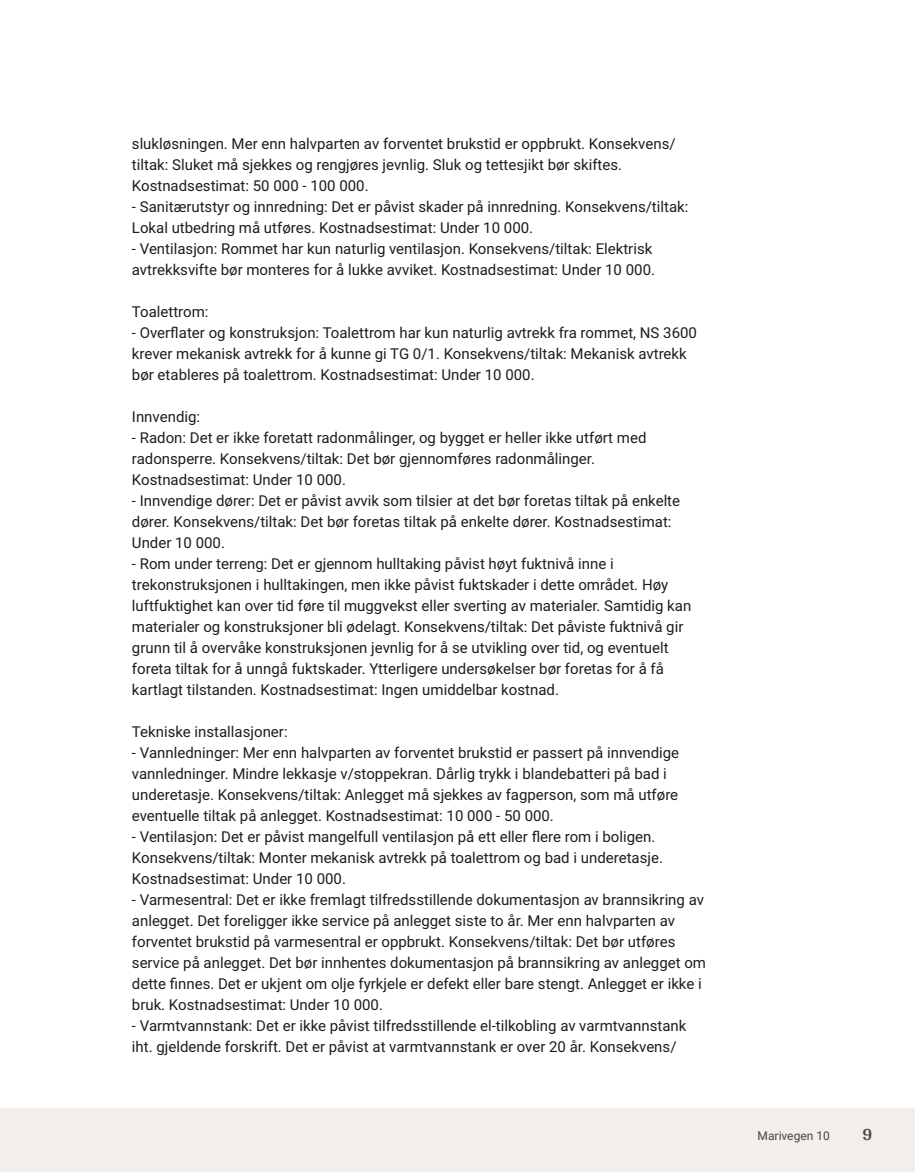
<style>
.page{position:relative;width:915px;height:1172px;background:#fff}
.page>*{position:absolute;margin:0;border:0;box-sizing:border-box;transform-origin:0 0}
.t1{font:700 18px "Arya";color:#414749}
.t2{font:15px/21px "Roboto Vitec";color:#1d1d1b}
.t3{font:12px "Roboto Vitec";color:#414749}
</style>
<div class="page">
<div style="left:0;top:1108px;width:914px;height:64px;background:#f2eeea"></div>
<p class="t2" style="left:132px;top:132px;width:558px">slukløsningen. Mer enn halvparten av forventet brukstid er oppbrukt. Konsekvens/ tiltak: Sluket må sjekkes og rengjøres jevnlig. Sluk og tettesjikt bør skiftes.<br>Kostnadsestimat: 50 000 ‑ 100 000.<br>‑ Sanitærutstyr og innredning: Det er påvist skader på innredning. Konsekvens/tiltak:<br>Lokal utbedring må utføres. Kostnadsestimat: Under 10 000.<br>‑ Ventilasjon: Rommet har kun naturlig ventilasjon. Konsekvens/tiltak: Elektrisk avtrekksvifte bør monteres for å lukke avviket. Kostnadsestimat: Under 10 000.</p>
<p class="t2" style="left:132px;top:300px;width:566px">Toalettrom:<br>‑ Overflater og konstruksjon: Toalettrom har kun naturlig avtrekk fra rommet, NS 3600 krever mekanisk avtrekk for å kunne gi TG 0/1. Konsekvens/tiltak: Mekanisk avtrekk bør etableres på toalettrom. Kostnadsestimat: Under 10 000.</p>
<p class="t2" style="left:132px;top:405px;width:560px">Innvendig:<br>‑ Radon: Det er ikke foretatt radonmålinger, og bygget er heller ikke utført med radonsperre. Konsekvens/tiltak: Det bør gjennomføres radonmålinger.<br>Kostnadsestimat: Under 10 000.<br>‑ Innvendige dører: Det er påvist avvik som tilsier at det bør foretas tiltak på enkelte dører. Konsekvens/tiltak: Det bør foretas tiltak på enkelte dører. Kostnadsestimat:<br>Under 10 000.<br>‑ Rom under terreng: Det er gjennom hulltaking påvist høyt fuktnivå inne i trekonstruksjonen i hulltakingen, men ikke påvist fuktskader i dette området. Høy luftfuktighet kan over tid føre til muggvekst eller sverting av materialer. Samtidig kan materialer og konstruksjoner bli ødelagt. Konsekvens/tiltak: Det påviste fuktnivå gir grunn til å overvåke konstruksjonen jevnlig for å se utvikling over tid, og eventuelt foreta tiltak for å unngå fuktskader. Ytterligere undersøkelser bør foretas for å få kartlagt tilstanden. Kostnadsestimat: Ingen umiddelbar kostnad.</p>
<p class="t2" style="left:132px;top:720px;width:575px">Tekniske installasjoner:<br>‑ Vannledninger: Mer enn halvparten av forventet brukstid er passert på innvendige vannledninger. Mindre lekkasje v/stoppekran. Dårlig trykk i blandebatteri på bad i underetasje. Konsekvens/tiltak: Anlegget må sjekkes av fagperson, som må utføre eventuelle tiltak på anlegget. Kostnadsestimat: 10 000 ‑ 50 000.<br>‑ Ventilasjon: Det er påvist mangelfull ventilasjon på ett eller flere rom i boligen.<br>Konsekvens/tiltak: Monter mekanisk avtrekk på toalettrom og bad i underetasje.<br>Kostnadsestimat: Under 10 000.<br>‑ Varmesentral: Det er ikke fremlagt tilfredsstillende dokumentasjon av brannsikring av anlegget. Det foreligger ikke service på anlegget siste to år. Mer enn halvparten av forventet brukstid på varmesentral er oppbrukt. Konsekvens/tiltak: Det bør utføres service på anlegget. Det bør innhentes dokumentasjon på brannsikring av anlegget om dette finnes. Det er ukjent om olje fyrkjele er defekt eller bare stengt. Anlegget er ikke i bruk. Kostnadsestimat: Under 10 000.<br>‑ Varmtvannstank: Det er ikke påvist tilfredsstillende el‑tilkobling av varmtvannstank iht. gjeldende forskrift. Det er påvist at varmtvannstank er over 20 år. Konsekvens/</p>
<p class="t3" style="left:757px;top:1127px;width:74px">Marivegen 10</p>
<p class="t1" style="left:862px;top:1123px;width:11px">9</p>
</div>
